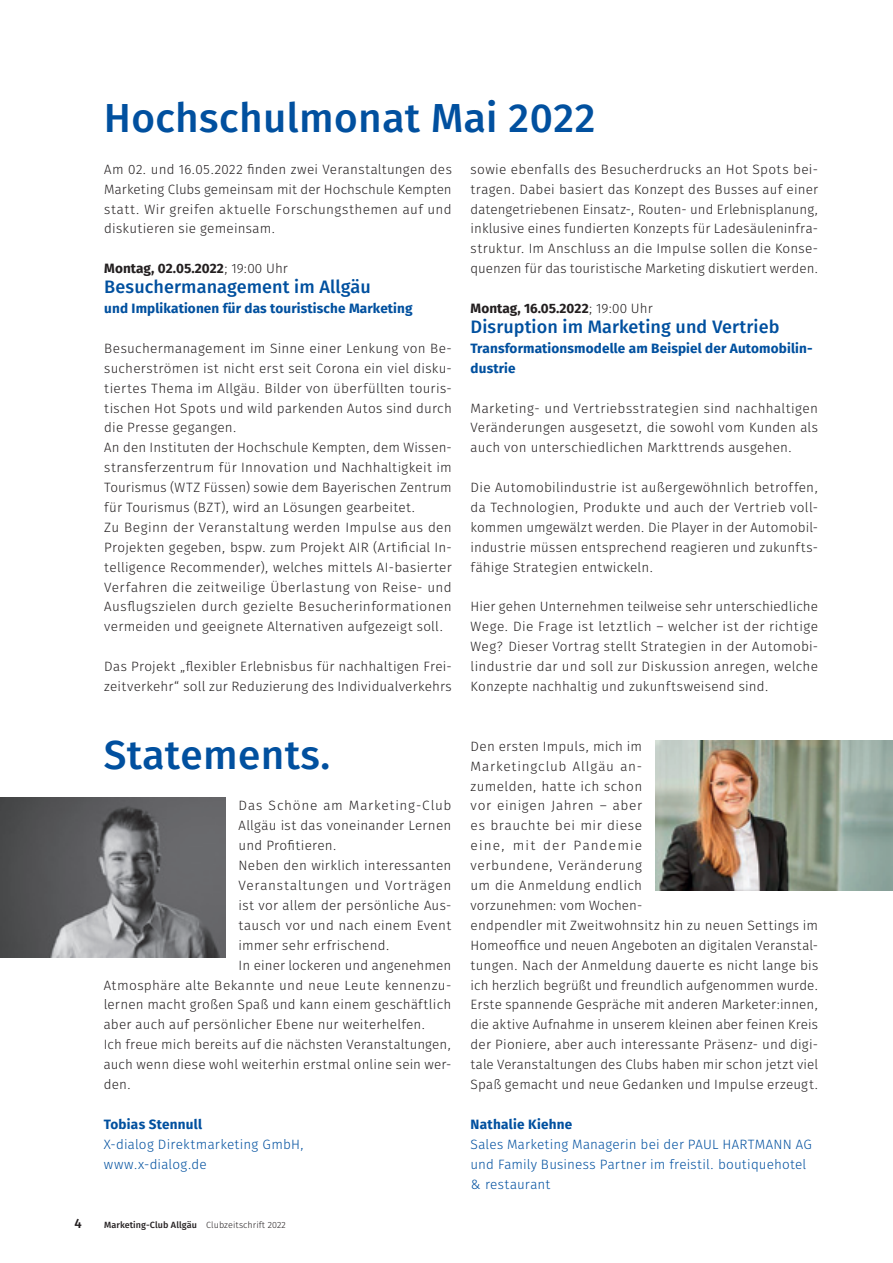
<style>
.page{position:relative;width:893px;height:1263px;background:#fff}
.page>*{position:absolute;margin:0;border:0;box-sizing:border-box;transform-origin:0 0}
.t1{font:40.5px "Fira Sans OT Medium";letter-spacing:.01em;color:#01509f}
.t2{font:18px "Fira Sans OT Medium";letter-spacing:.005em;color:#01509f}
.t3{font:13.5px/20px "Fira Sans OT Light";letter-spacing:.02em;color:#231f20;text-align:justify}
.t4{font:13.5px/20px "Fira Sans OT Light";letter-spacing:.015em;color:#01509f}
.t5{font:700 13.5px/20px "Fira Sans OT";letter-spacing:.01em;color:#01509f}
.t6{font:13.5px "Fira Sans OT Light";letter-spacing:.05em;color:#231f20}
.t7{font:700 13.5px "Fira Sans OT";letter-spacing:.005em;color:#231f20}
.t8{font:13.5px "Fira Sans OT Medium";color:#231f20}
.t9{font:9px "Fira Sans OT Medium";letter-spacing:.01em;color:#231f20}
.s1{font-family:"Fira Sans OT Light";font-weight:400}
.s2{font-family:"Fira Sans OT Light"}
</style>
<div class="page">
<img style="left:0;top:797px;width:226px;height:160px">
<img style="left:655px;top:740px;width:238px;height:150px">
<h1 class="t1" style="left:104px;top:89px;width:493px">Hochschulmonat Mai 2022</h1>
<p class="t3" style="left:471px;top:160px;width:349px">sowie ebenfalls des Besucherdrucks an Hot Spots bei&shy;tragen. Dabei basiert das Konzept des Busses auf einer datengetriebenen Einsatz-, Routen- und Erlebnisplanung, inklusive eines fundierten Konzepts für Ladesäuleninfra&shy;struktur. Im Anschluss an die Impulse sollen die Konse&shy;quenzen für das touristische Marketing diskutiert werden.</p>
<p class="t7" style="left:471px;top:299px;width:184px">Montag, 16.05.2022<span class="s1">; 19:00 Uhr</span></p>
<h2 class="t2" style="left:471px;top:314px;width:310px">Disruption im Marketing und Vertrieb</h2>
<p class="t5" style="left:471px;top:339px;width:343px">Transformationsmodelle am Beispiel der Automobilin&shy;dustrie</p>
<p class="t3" style="left:471px;top:399px;width:349px">Marketing- und Vertriebsstrategien sind nachhaltigen Veränderungen ausgesetzt, die sowohl vom Kunden als auch von unterschiedlichen Markttrends ausgehen.</p>
<p class="t3" style="left:471px;top:478px;width:349px">Die Automobilindustrie ist außergewöhnlich betroffen, da Technologien, Produkte und auch der Vertrieb voll&shy;kommen umgewälzt werden. Die Player in der Automobil&shy;industrie müssen entsprechend reagieren und zukunfts&shy;fähige Strategien entwickeln.</p>
<p class="t3" style="left:471px;top:598px;width:349px">Hier gehen Unternehmen teilweise sehr unterschiedliche Wege. Die Frage ist letztlich – welcher ist der richtige Weg? Dieser Vortrag stellt Strategien in der Automobi&shy;lindustrie dar und soll zur Diskussion anregen, welche Konzepte nachhaltig und zukunftsweisend sind.</p>
<p class="t3" style="left:104px;top:160px;width:349px">Am 02. und 16.05.2022 finden zwei Veranstaltungen des Marketing Clubs gemeinsam mit der Hochschule Kempten statt. Wir greifen aktuelle Forschungsthemen auf und diskutieren sie gemeinsam.</p>
<p class="t7" style="left:104px;top:259px;width:185px">Montag, 02.05.2022<span class="s1">; 19:00 Uhr</span></p>
<h2 class="t2" style="left:104px;top:274px;width:268px">Besuchermanagement im Allgäu</h2>
<p class="t5" style="left:104px;top:299px;width:310px">und Implikationen für das touristische Marketing</p>
<p class="t3" style="left:104px;top:339px;width:349px;text-align:left">Besuchermanagement im Sinne einer Lenkung von Be&shy;sucherströmen ist nicht erst seit Corona ein viel disku&shy;tiertes Thema im Allgäu. Bilder von überfüllten touris&shy;tischen Hot Spots und wild parkenden Autos sind durch die Presse gegangen.<br>An den Instituten der Hochschule Kempten, dem Wissen&shy;stransferzentrum für Innovation und Nachhaltigkeit im Tourismus (WTZ Füssen) sowie dem Bayerischen Zentrum für Tourismus (BZT), wird an Lösungen gearbeitet.<br>Zu Beginn der Veranstaltung werden Impulse aus den Projekten gegeben, bspw. zum Projekt AIR (Artificial In&shy;telligence Recommender), welches mittels AI-basierter Verfahren die zeitweilige Überlastung von Reise- und Ausflugszielen durch gezielte Besucherinformationen vermeiden und geeignete Alternativen aufgezeigt soll.</p>
<p class="t3" style="left:104px;top:657px;width:349px">Das Projekt „flexibler Erlebnisbus für nachhaltigen Frei&shy;zeitverkehr“ soll zur Reduzierung des Individualverkehrs</p>
<h1 class="t1" style="left:104px;top:726px;width:228px">Statements.</h1>
<p class="t6" style="left:239px;top:796px;width:214px">Das Schöne am Marketing-Club</p>
<p class="t3" style="left:239px;top:817px;width:214px">Allgäu ist das voneinander Lernen</p>
<p class="t3" style="left:239px;top:836px;width:100px">und Profitieren.</p>
<p class="t3" style="left:239px;top:856px;width:214px">Neben den wirklich interessanten</p>
<p class="t6" style="left:239px;top:876px;width:214px">Veranstaltungen und Vorträgen</p>
<p class="t3" style="left:239px;top:896px;width:214px">ist vor allem der persönliche Aus-</p>
<p class="t3" style="left:239px;top:916px;width:214px">tausch vor und nach einem Event</p>
<p class="t3" style="left:239px;top:936px;width:152px">immer sehr erfrischend.</p>
<p class="t3" style="left:239px;top:956px;width:214px">In einer lockeren und angenehmen</p>
<p class="t3" style="left:104px;top:976px;width:349px">Atmosphäre alte Bekannte und neue Leute kennenzu-</p>
<p class="t3" style="left:104px;top:996px;width:349px">lernen macht großen Spaß und kann einem geschäftlich</p>
<p class="t3" style="left:104px;top:1016px;width:323px">aber auch auf persönlicher Ebene nur weiterhelfen.</p>
<p class="t3" style="left:104px;top:1035px;width:349px">Ich freue mich bereits auf die nächsten Veranstaltungen,</p>
<p class="t3" style="left:104px;top:1055px;width:349px">auch wenn diese wohl weiterhin erstmal online sein wer-</p>
<p class="t3" style="left:104px;top:1075px;width:29px">den.</p>
<p class="t5" style="left:104px;top:1115px;width:100px">Tobias Stennull</p>
<p class="t4" style="left:104px;top:1135px;width:202px">X-dialog Direktmarketing GmbH, www.x-dialog.de</p>
<p class="t8" style="left:74px;top:1214px;width:9px">4</p>
<p class="t9" style="left:104px;top:1219px;width:183px">Marketing-Club Allgäu <span class="s2">Clubzeitschrift 2022</span></p>
<p class="t3" style="left:471px;top:737px;width:349px;text-align:left">Den ersten Impuls, mich im<br>Marketingclub Allgäu an-<br>zumelden, hatte ich schon<br>vor einigen Jahren – aber<br>es brauchte bei mir diese<br>eine, mit der Pandemie<br>verbundene, Veränderung<br>um die Anmeldung endlich<br>vorzunehmen: vom Wochen-<br>endpendler mit Zweitwohnsitz hin zu neuen Settings im Homeoffice und neuen Angeboten an digitalen Veranstal&shy;tungen. Nach der Anmeldung dauerte es nicht lange bis ich herzlich begrüßt und freundlich aufgenommen wurde.<br>Erste spannende Gespräche mit anderen Marketer:innen, die aktive Aufnahme in unserem kleinen aber feinen Kreis der Pioniere, aber auch interessante Präsenz- und digi&shy;tale Veranstaltungen des Clubs haben mir schon jetzt viel Spaß gemacht und neue Gedanken und Impulse erzeugt.</p>
<p class="t5" style="left:471px;top:1115px;width:103px">Nathalie Kiehne</p>
<p class="t4" style="left:471px;top:1135px;width:343px">Sales Marketing Managerin bei der PAUL HARTMANN AG und Family Business Partner im freistil. boutiquehotel &amp; restaurant</p>
</div>
